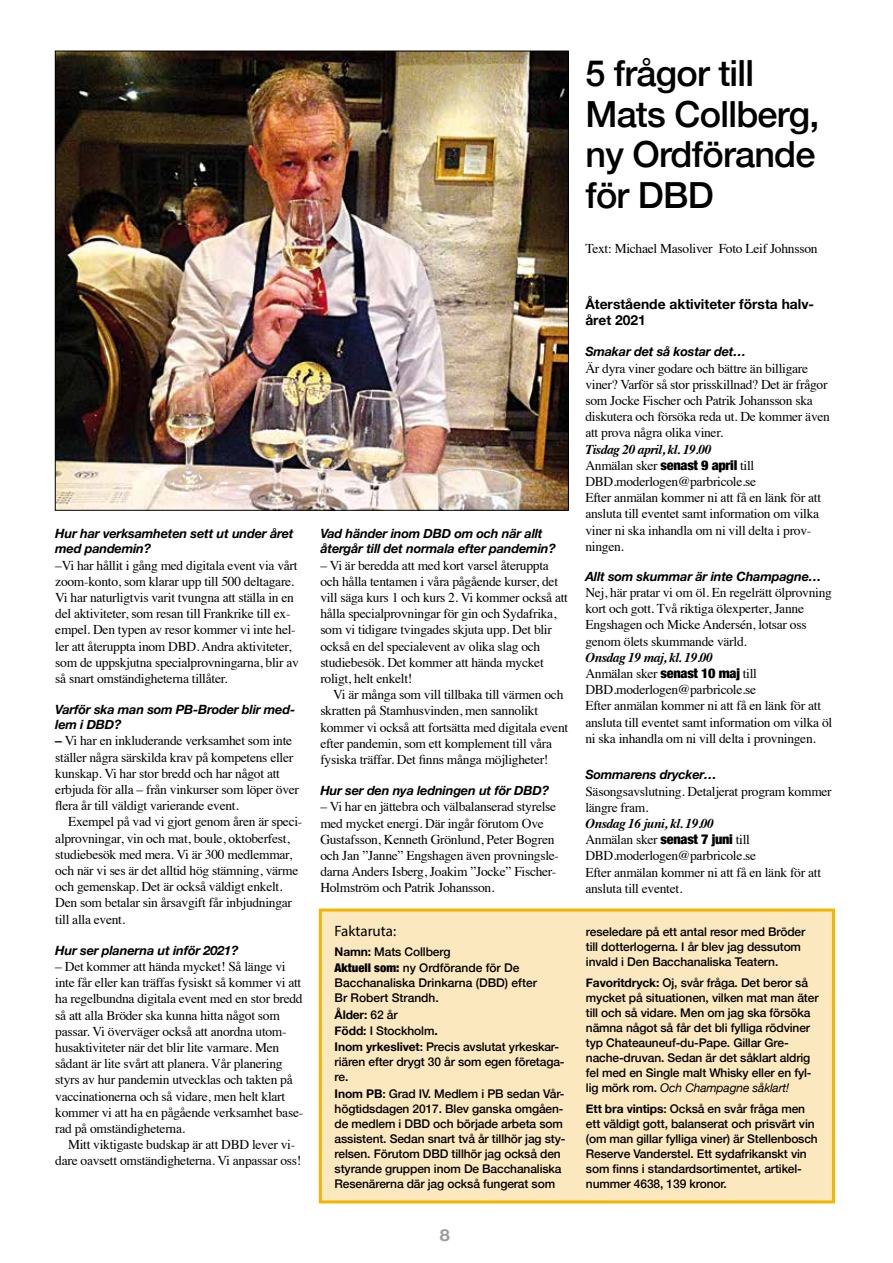
<style>
.page{position:relative;width:893px;height:1263px;background:#fff}
.page>*{position:absolute;margin:0;border:0;box-sizing:border-box;transform-origin:0 0}
.t1{font:500 36px/40.5px "Helvetica Neue";letter-spacing:-.02em;color:#000}
.t2{font:700 16.5px "Helvetica Neue";color:#9d9d9c;scale:1.1 1}
.t3{font:15px "Myriad Pro";color:#000}
.t4{font:700 13.8px/16.5px "Helvetica Neue";color:#000}
.t5{font:13.5px/16.2px "Times";letter-spacing:-.02em;color:#000}
.t6{font:italic 700 12.75px/15px "Helvetica Neue";letter-spacing:-.015em;color:#000}
.t7{font:500 12px/15px "Helvetica Neue";letter-spacing:-.01em;color:#000}
.s1{font-weight:700}
.s2{font-weight:900;font-stretch:condensed}
.s3{font-weight:700;font-style:italic}
.s4{font-family:"Helvetica Neue";font-weight:900;font-stretch:condensed}
.s5{font-weight:400;font-style:italic}
</style>
<div class="page">
<div style="left:320px;top:910px;width:513px;height:292px;background:#fce8bf"></div>
<div style="left:319px;top:908px;width:516px;height:295px;border:3px solid #f0b600"></div>
<img style="left:57px;top:53px;width:510px;height:456px">
<p class="t6" style="left:55px;top:527px;width:240px">Hur har verksamheten sett ut under året med pandemin?</p>
<p class="t5" style="left:55px;top:556px;width:245px">–Vi har hållit i gång med digitala event via vårt zoom-konto, som klarar upp till 500 deltagare.<br>Vi har naturligtvis varit tvungna att ställa in en del aktiviteter, som resan till Frankrike till ex&shy;empel. Den typen av resor kommer vi inte hel&shy;ler att återuppta inom DBD. Andra aktiviteter, som de uppskjutna specialprovningarna, blir av så snart omständigheterna tillåter.</p>
<p class="t6" style="left:55px;top:702px;width:241px">Varför ska man som PB-Broder blir med&shy;lem i DBD?</p>
<p class="t5" style="left:55px;top:731px;width:245px"><span class="s1">–</span> Vi har en inkluderande verksamhet som inte ställer några särskilda krav på kompetens eller kunskap. Vi har stor bredd och har något att erbjuda för alla – från vinkurser som löper över flera år till väldigt varierande event.</p>
<p class="t5" style="left:55px;top:812px;width:249px;text-indent:13px">Exempel på vad vi gjort genom åren är speci&shy;alprovningar, vin och mat, boule, oktoberfest, studiebesök med mera. Vi är 300 medlemmar, och när vi ses är det alltid hög stämning, värme och gemenskap. Det är också väldigt enkelt.<br>Den som betalar sin årsavgift får inbjudningar till alla event.</p>
<p class="t6" style="left:55px;top:943px;width:185px">Hur ser planerna ut inför 2021?</p>
<p class="t5" style="left:55px;top:957px;width:249px">– Det kommer att hända mycket! Så länge vi inte får eller kan träffas fysiskt så kommer vi att ha regelbundna digitala event med en stor bredd så att alla Bröder ska kunna hitta något som passar. Vi överväger också att anordna utom&shy;husaktiviteter när det blir lite varmare. Men sådant är lite svårt att planera. Vår planering styrs av hur pandemin utvecklas och takten på vaccinationerna och så vidare, men helt klart kommer vi att ha en pågående verksamhet base&shy;rad på omständigheterna.</p>
<p class="t5" style="left:55px;top:1135px;width:247px;text-align:center">Mitt viktigaste budskap är att DBD lever vi&shy;dare oavsett omständigheterna. Vi anpassar oss!</p>
<h1 class="t1" style="left:585px;top:50px;width:236px">5 frågor till<br>Mats Collberg, ny Ordförande för DBD</h1>
<p class="t5" style="left:585px;top:239px;width:234px">Text: Michael Masoliver Foto Leif Johnsson</p>
<p class="t6" style="left:320px;top:527px;width:237px">Vad händer inom DBD om och när allt återgår till det normala efter pandemin?</p>
<p class="t5" style="left:320px;top:556px;width:249px">– Vi är beredda att med kort varsel återuppta och hålla tentamen i våra pågående kurser, det vill säga kurs 1 och kurs 2. Vi kommer också att hålla specialprovningar för gin och Sydafrika, som vi tidigare tvingades skjuta upp. Det blir också en del specialevent av olika slag och studiebesök. Det kommer att hända mycket roligt, helt enkelt!</p>
<p class="t5" style="left:320px;top:685px;width:249px;text-indent:13px">Vi är många som vill tillbaka till värmen och skratten på Stamhusvinden, men sannolikt kommer vi också att fortsätta med digitala event efter pandemin, som ett komplement till våra fysiska träffar. Det finns många möjligheter!</p>
<p class="t6" style="left:320px;top:783px;width:230px">Hur ser den nya ledningen ut för DBD?</p>
<p class="t5" style="left:320px;top:797px;width:240px">– Vi har en jättebra och välbalanserad styrelse med mycket energi. Där ingår förutom Ove Gustafsson, Kenneth Grönlund, Peter Bogren och Jan ”Janne” Engshagen även provningsle&shy;darna Anders Isberg, Joakim ”Jocke” Fischer-Holmström och Patrik Johansson.</p>
<p class="t3" style="left:335px;top:921px;width:63px">Faktaruta:</p>
<p class="t7" style="left:335px;top:943px;width:186px;line-height:16.4px"><span class="s1">Namn:</span> Mats Collberg<br><span class="s2">Aktuell som:</span> ny Ordförande för De</p>
<p class="t7" style="left:335px;top:975px;width:204px">Bacchanaliska Drinkarna (DBD) efter<br>Br Robert Strandh.</p>
<p class="t7" style="left:335px;top:1005px;width:226px;line-height:16.4px"><span class="s1">Ålder:</span> 62 år<br><span class="s1">Född:</span> I Stockholm<span class="s1">.<br>Inom yrkeslivet</span>: Precis avslutat yrkeskar-</p>
<p class="t7" style="left:335px;top:1053px;width:231px">riären efter drygt 30 år som egen företaga&shy;re.</p>
<p class="t7" style="left:335px;top:1085px;width:232px"><span class="s1">Inom PB</span>: Grad IV. Medlem i PB sedan Vår&shy;högtidsdagen 2017. Blev ganska omgåen&shy;de medlem i DBD och började arbeta som assistent. Sedan snart två år tillhör jag sty&shy;relsen. Förutom DBD tillhör jag också den styrande gruppen inom De Bacchanaliska Resenärerna där jag också fungerat som</p>
<p class="t2" style="left:440px;top:1222px;width:11px">8</p>
<p class="t4" style="left:585px;top:296px;width:230px">Återstående aktiviteter första halv&shy;året 2021</p>
<p class="t6" style="left:585px;top:345px;width:162px">Smakar det så kostar det…</p>
<p class="t5" style="left:585px;top:359px;width:246px">Är dyra viner godare och bättre än billigare viner? Varför så stor prisskillnad? Det är frågor som Jocke Fischer och Patrik Johansson ska diskutera och försöka reda ut. De kommer även att prova några olika viner.</p>
<p class="t5" style="left:585px;top:440px;width:237px"><span class="s3">Tisdag 20 april, kl. 19.00<br></span>Anmälan sker <span class="s4">senast 9 april</span> till DBD.moderlogen@parbricole.se<br>Efter anmälan kommer ni att få en länk för att ansluta till eventet samt information om vilka viner ni ska inhandla om ni vill delta i prov&shy;ningen.</p>
<p class="t6" style="left:585px;top:569px;width:238px">Allt som skummar är inte Champagne…</p>
<p class="t5" style="left:585px;top:583px;width:248px">Nej, här pratar vi om öl. En regelrätt ölprovning kort och gott. Två riktiga ölexperter, Janne Engshagen och Micke Andersén, lotsar oss genom ölets skummande värld.</p>
<p class="t5" style="left:585px;top:648px;width:248px"><span class="s3">Onsdag 19 maj, kl. 19.00<br></span>Anmälan sker <span class="s4">senast 10 maj</span> till DBD.moderlogen@parbricole.se<br>Efter anmälan kommer ni att få en länk för att ansluta till eventet samt information om vilka öl ni ska inhandla om ni vill delta i provningen.</p>
<p class="t6" style="left:585px;top:768px;width:133px">Sommarens drycker…</p>
<p class="t5" style="left:585px;top:782px;width:248px">Säsongsavslutning. Detaljerat program kommer längre fram.</p>
<p class="t5" style="left:585px;top:814px;width:237px"><span class="s3">Onsdag 16 juni, kl. 19.00<br></span>Anmälan sker <span class="s4">senast 7 juni</span> till<br>DBD.moderlogen@parbricole.se<br>Efter anmälan kommer ni att få en länk för att ansluta till eventet.</p>
<p class="t7" style="left:586px;top:923px;width:221px">reseledare på ett antal resor med Bröder till dotterlogerna. I år blev jag dessutom invald i Den Bacchanaliska Teatern.</p>
<p class="t7" style="left:586px;top:974px;width:234px"><span class="s1">Favoritdryck:</span> Oj, svår fråga. Det beror så mycket på situationen, vilken mat man äter till och så vidare. Men om jag ska försöka nämna något så får det bli fylliga rödviner typ Chateauneuf-du-Pape. Gillar Gre&shy;nache-druvan. Sedan är det såklart aldrig fel med en Single malt Whisky eller en fyl&shy;lig mörk rom. <span class="s5">Och Champagne såklart!</span></p>
<p class="t7" style="left:586px;top:1100px;width:233px"><span class="s1">Ett bra vintips</span>: Också en svår fråga men ett väldigt gott, balanserat och prisvärt vin (om man gillar fylliga viner) är Stellenbosch Reserve Vanderstel. Ett sydafrikanskt vin som finns i standardsortimentet, artikel&shy;nummer 4638, 139 kronor.</p>
</div>
